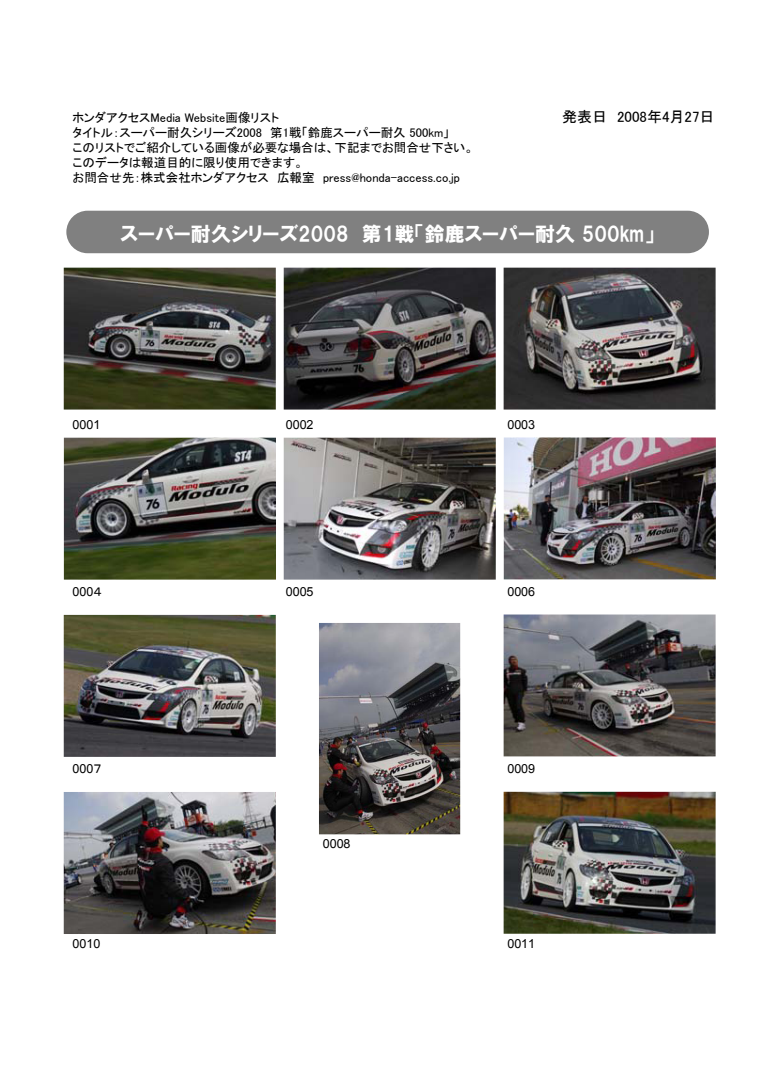
<style>
.page{position:relative;width:780px;height:1088px;background:#fff}
.page>*{position:absolute;margin:0;border:0;box-sizing:border-box;transform-origin:0 0}
.t1{font:20px "HGP Soei Kakugothic UB";color:#fff}
.t2{font:15px "MS P Gothic";color:#000}
.t3{font:12.5px/15px "MS P Gothic";color:#000}
.t4{font:12.5px "Arial";letter-spacing:-.005em;color:#000}
.s1{font-family:"MS P Gothic"}
</style>
<div class="page">
<div style="left:66px;top:211px;width:642px;height:42px;background:#808080"></div>
<img style="left:63px;top:267px;width:213px;height:143px">
<img style="left:283px;top:267px;width:213px;height:143px">
<img style="left:503px;top:267px;width:212px;height:143px">
<img style="left:64px;top:437px;width:212px;height:143px">
<img style="left:283px;top:437px;width:213px;height:143px">
<img style="left:503px;top:437px;width:212px;height:142px">
<img style="left:63px;top:615px;width:213px;height:142px">
<img style="left:503px;top:614px;width:212px;height:142px">
<img style="left:319px;top:623px;width:141px;height:211px">
<img style="left:63px;top:792px;width:213px;height:142px">
<img style="left:503px;top:791px;width:212px;height:143px">
<p class="t3" style="left:73px;top:110px;width:402px">ホンダアクセスMedia Website画像リスト<br>タイトル：スーパー耐久シリーズ2008 第1戦「鈴鹿スーパー耐久 500km」<br>このリストでご紹介している画像が必要な場合は、下記までお問合せ下さい。このデータは報道目的に限り使用できます。<br>お問合せ先：株式会社ホンダアクセス 広報室 press@honda-access.co.jp</p>
<p class="t2" style="left:562px;top:109px;width:154px">発表日 2008年4月27日</p>
<h1 class="t1" style="left:121px;top:223px;width:535px">スーパー耐久シリーズ2008 第1戦「鈴鹿スーパー耐久 500km」</h1>
<p class="t4" style="left:73px;top:416px;width:29px">0001</p>
<p class="t4" style="left:286px;top:416px;width:29px">0002</p>
<p class="t4" style="left:507px;top:416px;width:29px">0003</p>
<p class="t4" style="left:73px;top:583px;width:31px">000<span class="s1">４</span></p>
<p class="t4" style="left:286px;top:583px;width:29px">0005</p>
<p class="t4" style="left:507px;top:583px;width:29px">0006</p>
<p class="t4" style="left:73px;top:761px;width:31px">000<span class="s1">７</span></p>
<p class="t4" style="left:507px;top:761px;width:29px">0009</p>
<p class="t4" style="left:323px;top:836px;width:29px">0008</p>
<p class="t4" style="left:73px;top:935px;width:29px">0010</p>
<p class="t4" style="left:507px;top:935px;width:29px">0011</p>
</div>
